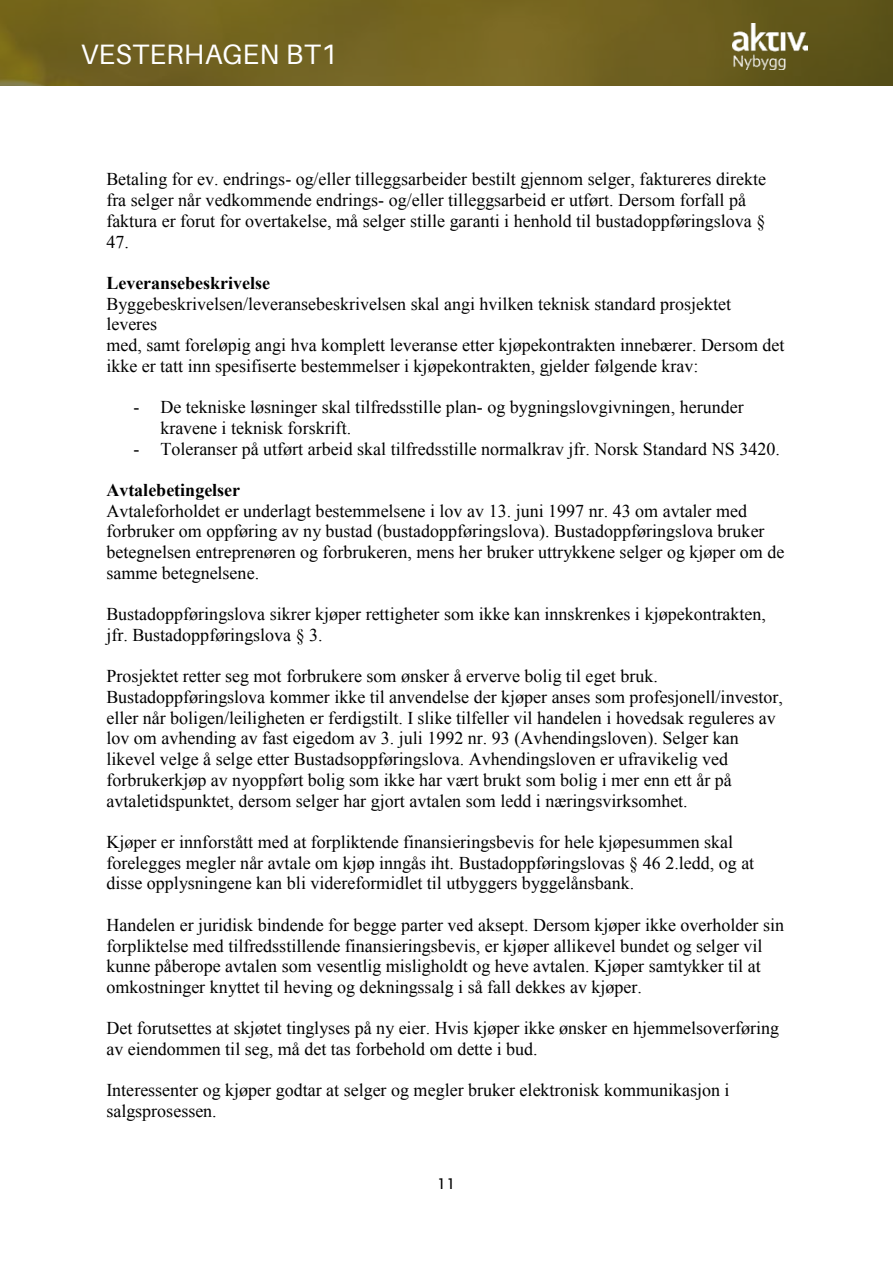
<style>
.page{position:relative;width:893px;height:1263px;background:#fff}
.page>*{position:absolute;margin:0;border:0;box-sizing:border-box;transform-origin:0 0}
.t1{font:28.05px "Aileron";letter-spacing:.01em;color:#fff}
.t2{font:18px/20.7px "Times New Roman";color:#000}
.t3{font:700 18px "Times New Roman";color:#000}
.t4{font:15px "Lucida Sans";color:#000}
</style>
<div class="page">
<img style="left:0;top:0;width:893px;height:85px">
<img style="left:733px;top:24px;width:74px;height:46px">
<h1 class="t1" style="left:81px;top:39px;width:258px">VESTERHAGEN BT1</h1>
<p class="t2" style="left:106px;top:169px;width:661px">Betaling for ev. endrings- og/eller tilleggsarbeider bestilt gjennom selger, faktureres direkte fra selger når vedkommende endrings- og/eller tilleggsarbeid er utført. Dersom forfall på faktura er forut for overtakelse, må selger stille garanti i henhold til bustadoppføringslova § 47.</p>
<p class="t3" style="left:106px;top:271px;width:165px">Leveransebeskrivelse</p>
<p class="t2" style="left:106px;top:293px;width:679px">Byggebeskrivelsen/leveransebeskrivelsen skal angi hvilken teknisk standard prosjektet leveres<br>med, samt foreløpig angi hva komplett leveranse etter kjøpekontrakten innebærer. Dersom det ikke er tatt inn spesifiserte bestemmelser i kjøpekontrakten, gjelder følgende krav:</p>
<p class="t2" style="left:160px;top:396px;width:585px;text-indent:-27px">- De tekniske løsninger skal tilfredsstille plan- og bygningslovgivningen, herunder kravene i teknisk forskrift.</p>
<p class="t2" style="left:133px;top:438px;width:648px">- Toleranser på utført arbeid skal tilfredsstille normalkrav jfr. Norsk Standard NS 3420.</p>
<p class="t3" style="left:106px;top:478px;width:135px">Avtalebetingelser</p>
<p class="t2" style="left:106px;top:500px;width:679px">Avtaleforholdet er underlagt bestemmelsene i lov av 13. juni 1997 nr. 43 om avtaler med forbruker om oppføring av ny bustad (bustadoppføringslova). Bustadoppføringslova bruker betegnelsen entreprenøren og forbrukeren, mens her bruker uttrykkene selger og kjøper om de samme betegnelsene.</p>
<p class="t2" style="left:106px;top:603px;width:661px">Bustadoppføringslova sikrer kjøper rettigheter som ikke kan innskrenkes i kjøpekontrakten, jfr. Bustadoppføringslova § 3.</p>
<p class="t2" style="left:106px;top:666px;width:678px">Prosjektet retter seg mot forbrukere som ønsker å erverve bolig til eget bruk.<br>Bustadoppføringslova kommer ikke til anvendelse der kjøper anses som profesjonell/investor, eller når boligen/leiligheten er ferdigstilt. I slike tilfeller vil handelen i hovedsak reguleres av lov om avhending av fast eigedom av 3. juli 1992 nr. 93 (Avhendingsloven). Selger kan likevel velge å selge etter Bustadsoppføringslova. Avhendingsloven er ufravikelig ved forbrukerkjøp av nyoppført bolig som ikke har vært brukt som bolig i mer enn ett år på avtaletidspunktet, dersom selger har gjort avtalen som ledd i næringsvirksomhet.</p>
<p class="t2" style="left:106px;top:831px;width:649px">Kjøper er innforstått med at forpliktende finansieringsbevis for hele kjøpesummen skal forelegges megler når avtale om kjøp inngås iht. Bustadoppføringslovas § 46 2.ledd, og at disse opplysningene kan bli videreformidlet til utbyggers byggelånsbank.</p>
<p class="t2" style="left:106px;top:914px;width:679px">Handelen er juridisk bindende for begge parter ved aksept. Dersom kjøper ikke overholder sin forpliktelse med tilfredsstillende finansieringsbevis, er kjøper allikevel bundet og selger vil kunne påberope avtalen som vesentlig misligholdt og heve avtalen. Kjøper samtykker til at omkostninger knyttet til heving og dekningssalg i så fall dekkes av kjøper.</p>
<p class="t2" style="left:106px;top:1018px;width:674px">Det forutsettes at skjøtet tinglyses på ny eier. Hvis kjøper ikke ønsker en hjemmelsoverføring av eiendommen til seg, må det tas forbehold om dette i bud.</p>
<p class="t2" style="left:106px;top:1080px;width:625px">Interessenter og kjøper godtar at selger og megler bruker elektronisk kommunikasjon i salgsprosessen.</p>
<p class="t4" style="left:437px;top:1175px;width:20px">11</p>
</div>
